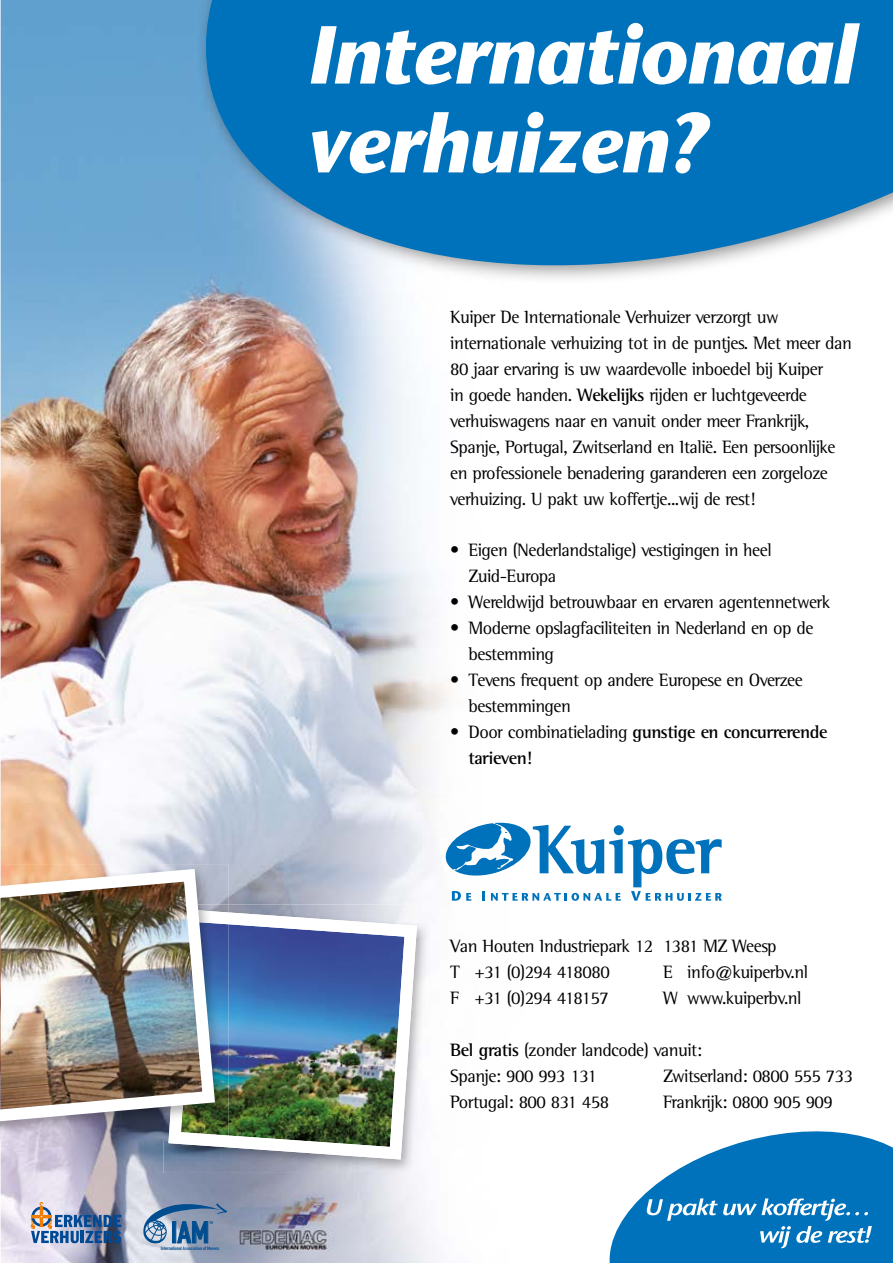
<style>
.page{position:relative;width:893px;height:1263px;background:#fff}
.page>*{position:absolute;margin:0;border:0;box-sizing:border-box;transform-origin:0 0}
.t1{font:italic 700 81.9px/88.8px "Stone Sans LT";letter-spacing:-.01em;color:#fff}
.t2{font:30px "DIN Engschrift Alternate";color:#004d8f;scale:1.1 1}
.t3{font:18.3px/26px "Rotis Semi Serif";letter-spacing:-.03em;color:#000}
.t4{font:700 18.3px/26px "Rotis Semi Serif";letter-spacing:-.03em;color:#000}
.t5{font:4.95px "DIN Engschrift Alternate";color:#004d8f;scale:1.1 1}
.t6{font:3.75px "DIN Engschrift Alternate";color:#004d8f;scale:1.1 1}
.s1{font-weight:700}
.s2{font-weight:400}
</style>
<div class="page">
<img style="left:1px;top:0;width:504px;height:1263px">
<img style="left:196px;top:0;width:509px;height:284px">
<svg style="left:206px;top:0;width:687px;height:265px;background:#167cbf"></svg>
<img style="left:228px;top:904px;width:202px;height:54px">
<img style="left:377px;top:958px;width:53px;height:215px">
<img style="left:164px;top:1141px;width:213px;height:32px">
<img style="left:168px;top:909px;width:249px;height:250px">
<img style="left:221px;top:864px;width:7px;height:40px">
<img style="left:1px;top:1134px;width:163px;height:7px">
<img style="left:169px;top:909px;width:59px;height:232px">
<img style="left:1px;top:862px;width:220px;height:272px">
<svg style="left:610px;top:1131px;width:283px;height:132px"></svg>
<div style="left:806px;top:1246px;width:87px;height:17px;background:#0072bb"></div>
<img style="left:239px;top:1195px;width:103px;height:55px">
<svg style="left:143px;top:1203px;width:84px;height:40px;background:#7b95b4"></svg>
<svg style="left:31px;top:1202px;width:90px;height:41px;background:#778aa9"></svg>
<svg style="left:446px;top:823px;width:276px;height:78px"></svg>
<h2 class="t2" style="left:171px;top:1215px;width:37px">IAM</h2>
<p class="t6" style="left:210px;top:1220px;width:5px">TM</p>
<p class="t5" style="left:161px;top:1245px;width:55px">International Association of Movers</p>
<h1 class="t1" style="left:306px;top:11px;width:551px">Internationaal verhuizen?</h1>
<p class="t3" style="left:450px;top:304px;width:403px">Kuiper De Internationale Verhuizer verzorgt uw internationale verhuizing tot in de puntjes. Met meer dan 80 jaar ervaring is uw waardevolle inboedel bij Kuiper<br>in goede handen. <span class="s1">Wekelijks</span> rijden er luchtgeveerde verhuiswagens naar en vanuit onder meer Frankrijk, Spanje, Portugal, Zwitserland en Italië. Een persoonlijke en professionele benadering garanderen een zorgeloze verhuizing. U pakt uw koffertje...wij de rest!</p>
<p class="t3" style="left:468px;top:537px;width:305px;text-indent:-18px">• Eigen (Nederlandstalige) vestigingen in heel<br>Zuid-Europa</p>
<p class="t3" style="left:450px;top:589px;width:381px">• Wereldwijd betrouwbaar en ervaren agentennetwerk</p>
<p class="t3" style="left:468px;top:615px;width:346px;text-indent:-18px">• Moderne opslagfaciliteiten in Nederland en op de bestemming</p>
<p class="t3" style="left:468px;top:667px;width:336px;text-indent:-18px">• Tevens frequent op andere Europese en Overzee bestemmingen</p>
<p class="t4" style="left:469px;top:718px;width:360px;text-indent:-18px"><span class="s2">• Door combinatielading</span> gunstige en concurrerende tarieven!</p>
<p class="t3" style="left:450px;top:933px;width:328px">Van Houten Industriepark 12 1381 MZ Weesp<br>T +31 (0)294 418080</p>
<p class="t3" style="left:663px;top:959px;width:147px">E info@kuiperbv.nl</p>
<p class="t3" style="left:450px;top:985px;width:160px">F +31 (0)294 418157</p>
<p class="t3" style="left:663px;top:985px;width:140px">W www.kuiperbv.nl</p>
<p class="t3" style="left:450px;top:1037px;width:253px"><span class="s1">Bel gratis</span> (zonder landcode) vanuit:<br>Spanje: 900 993 131</p>
<p class="t3" style="left:663px;top:1062px;width:192px">Zwitserland: 0800 555 733</p>
<p class="t3" style="left:450px;top:1088px;width:160px">Portugal: 800 831 458</p>
<p class="t3" style="left:663px;top:1088px;width:171px">Frankrijk: 0800 905 909</p>
</div>
